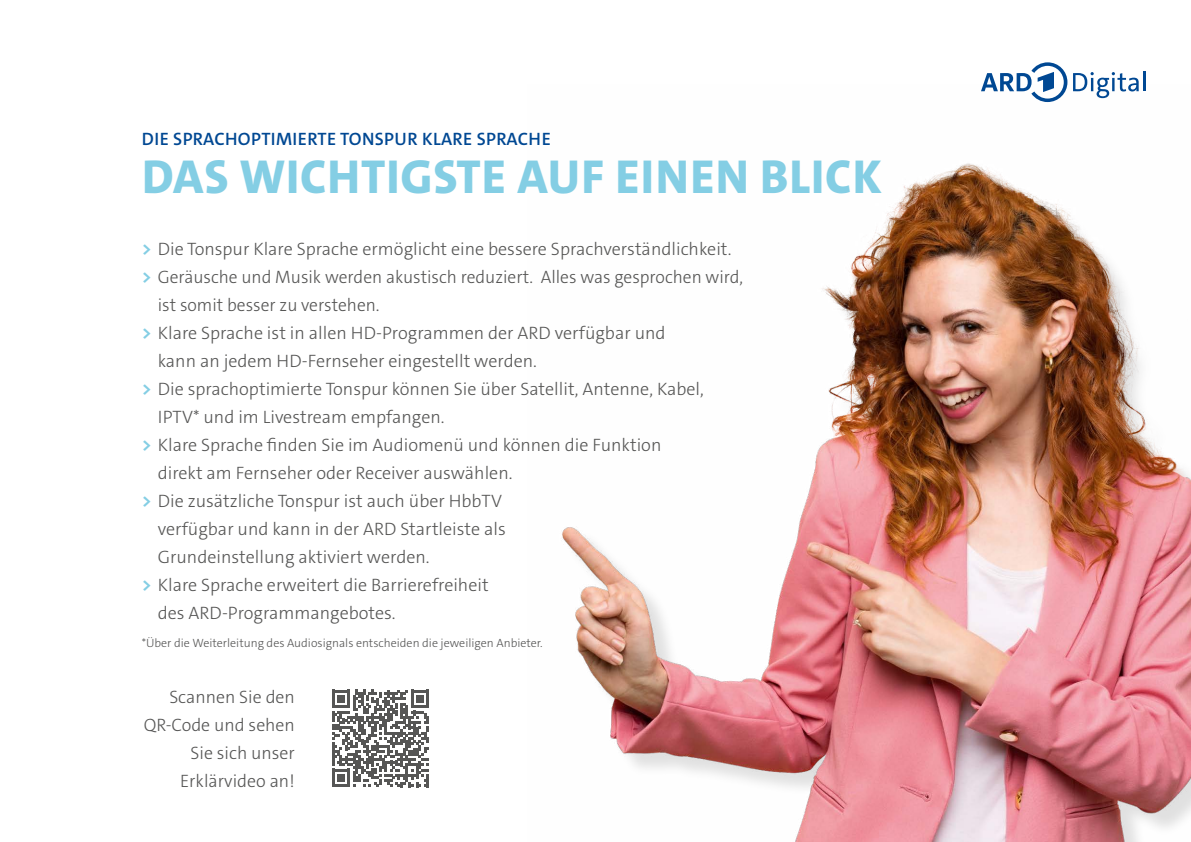
<style>
.page{position:relative;width:1191px;height:842px;background:#fff}
.page>*{position:absolute;margin:0;border:0;box-sizing:border-box;transform-origin:0 0}
.t1{font:800 48px "The Sans C5";letter-spacing:.02em;color:#84cee4}
.t2{font:300 18px/28px "The Sans C5";color:#565655;text-align:right}
.t3{font:600 18px "The Sans C5";letter-spacing:.02em;color:#004893}
.t4{font:300 12px "The Sans C5";color:#565655}
.s1{font-weight:700;color:#84cee4}
</style>
<div class="page">
<img style="left:562px;top:84px;width:629px;height:758px">
<svg style="left:332px;top:690px;width:97px;height:97px"></svg>
<svg style="left:981px;top:62px;width:86px;height:40px"></svg>
<svg style="left:1073px;top:72px;width:72px;height:26px"></svg>
<p class="t3" style="left:142px;top:128px;width:410px">DIE SPRACHOPTIMIERTE TONSPUR KLARE SPRACHE</p>
<h1 class="t1" style="left:142px;top:146px;width:741px">DAS WICHTIGSTE AUF EINEN BLICK</h1>
<p class="t2" style="left:142px;top:235px;width:591px"><span class="s1">&gt;</span> Die Tonspur Klare Sprache ermöglicht eine bessere Sprachverständlichkeit.</p>
<p class="t2" style="left:142px;top:263px;width:603px"><span class="s1">&gt;</span> Geräusche und Musik werden akustisch reduziert. Alles was gesprochen wird,</p>
<p class="t2" style="left:158px;top:291px;width:223px">ist somit besser zu verstehen.</p>
<p class="t2" style="left:142px;top:319px;width:525px"><span class="s1">&gt;</span> Klare Sprache ist in allen HD-Programmen der ARD verfügbar und</p>
<p class="t2" style="left:158px;top:347px;width:381px">kann an jedem HD-Fernseher eingestellt werden.</p>
<p class="t2" style="left:142px;top:375px;width:563px"><span class="s1">&gt;</span> Die sprachoptimierte Tonspur können Sie über Satellit, Antenne, Kabel,</p>
<p class="t2" style="left:158px;top:403px;width:288px">IPTV* und im Livestream empfangen.</p>
<p class="t2" style="left:142px;top:431px;width:521px"><span class="s1">&gt;</span> Klare Sprache finden Sie im Audiomenü und können die Funktion</p>
<p class="t2" style="left:158px;top:459px;width:356px">direkt am Fernseher oder Receiver auswählen.</p>
<p class="t2" style="left:142px;top:487px;width:362px"><span class="s1">&gt;</span> Die zusätzliche Tonspur ist auch über HbbTV</p>
<p class="t2" style="left:158px;top:515px;width:350px">verfügbar und kann in der ARD Startleiste als</p>
<p class="t2" style="left:158px;top:543px;width:273px">Grundeinstellung aktiviert werden.</p>
<p class="t2" style="left:142px;top:571px;width:348px"><span class="s1">&gt;</span> Klare Sprache erweitert die Barrierefreiheit</p>
<p class="t2" style="left:158px;top:599px;width:239px">des ARD-Programmangebotes.</p>
<p class="t4" style="left:142px;top:635px;width:402px">*Über die Weiterleitung des Audiosignals entscheiden die jeweiligen Anbieter.</p>
<p class="t2" style="left:144px;top:683px;width:152px">Scannen Sie den<br>QR-Code und sehen<br>Sie sich unser<br>Erklärvideo an!</p>
</div>
